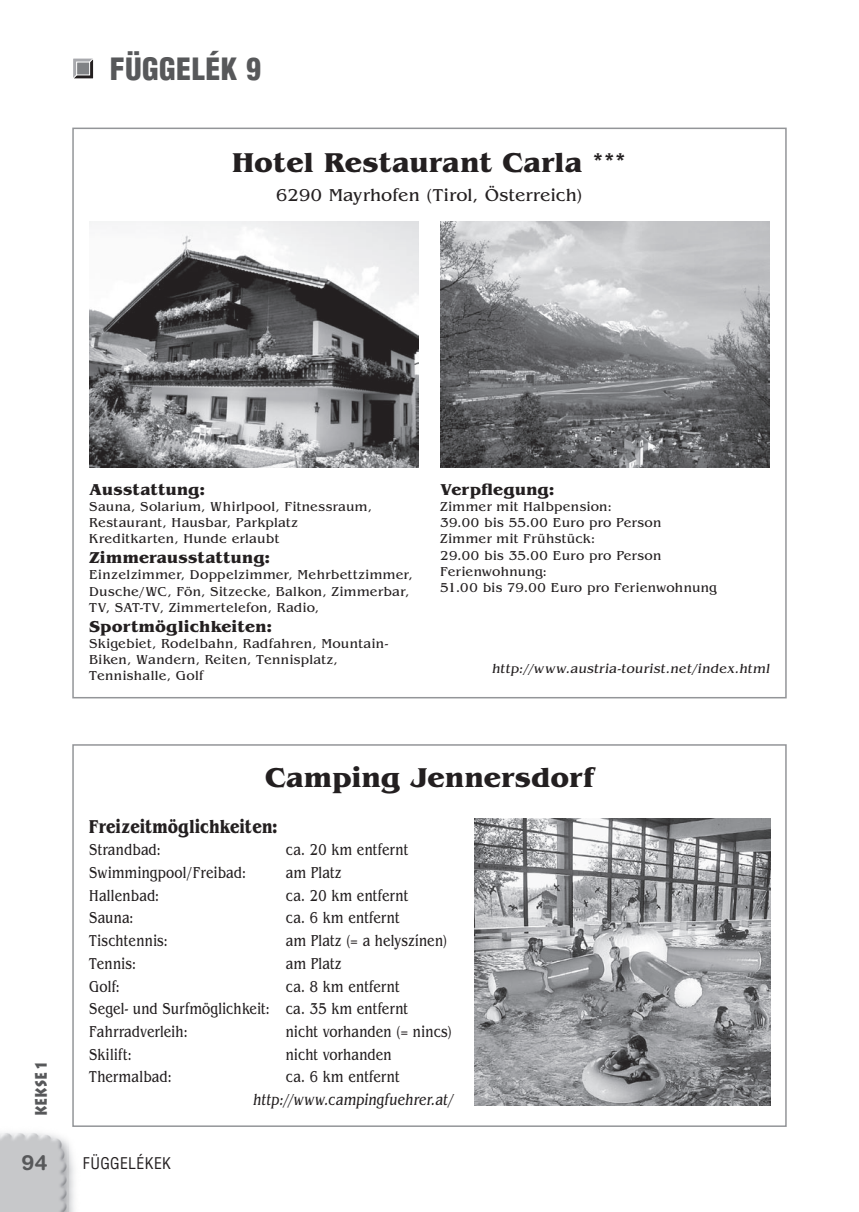
<style>
.page{position:relative;width:859px;height:1212px;background:#fff}
.page>*{position:absolute;margin:0;border:0;box-sizing:border-box;transform-origin:0 0}
.t1{font:30px "Helvetica Condensed Black H";letter-spacing:.015em;color:#57585a}
.t2{font:28.5px "Benguiat Bold H";letter-spacing:.015em;color:#231f20}
.t3{font:700 21px "Helvetica Rounded LT Std";color:#57585a}
.t4{font:19.5px "Benguiat Bold H";letter-spacing:.025em;color:#231f20;scale:.8 1}
.t5{font:18px "Benguiat H";letter-spacing:.005em;color:#231f20}
.t6{font:16.5px/22.6px "Benguiat H";letter-spacing:.015em;color:#231f20;scale:.8 1}
.t7{font:16.5px "Benguiat Bold H";letter-spacing:.02em;color:#231f20}
.t8{font:16.2px "Lithos Black H";letter-spacing:.01em;color:#57585a;scale:.8 1}
.t9{font:15.75px "Helvetica Condensed H";letter-spacing:.02em;color:#231f20}
.t10{font:13.5px/16.2px "Benguiat H";letter-spacing:.02em;color:#231f20}
</style>
<div class="page">
<img style="left:68px;top:1142px;width:6px;height:70px">
<img style="left:0;top:1132px;width:68px;height:80px">
<svg style="left:73px;top:58px;width:21px;height:21px"></svg>
<div style="left:77px;top:62px;width:13px;height:13px;background:#808285"></div>
<div style="left:76px;top:62px;width:14px;height:13px;border:1px solid #fff"></div>
<img style="left:89px;top:221px;width:329px;height:247px">
<img style="left:441px;top:221px;width:329px;height:247px">
<div style="left:72px;top:744px;width:715px;height:383px;border:2px solid #939598"></div>
<img style="left:474px;top:818px;width:296px;height:288px">
<h1 class="t1" style="left:110px;top:50px;width:153px">FÜGGELÉK 9</h1>
<h2 class="t2" style="left:233px;top:146px;width:395px">Hotel Restaurant Carla ***</h2>
<h3 class="t5" style="left:276px;top:185px;width:308px">6290 Mayrhofen (Tirol, Österreich)</h3>
<p class="t7" style="left:89px;top:479px;width:117px">Ausstattung:</p>
<p class="t10" style="left:89px;top:498px;width:284px">Sauna, Solarium, Whirlpool, Fitnessraum,<br>Restaurant, Hausbar, Parkplatz<br>Kreditkarten, Hunde erlaubt</p>
<p class="t7" style="left:89px;top:548px;width:182px">Zimmerausstattung:</p>
<p class="t10" style="left:89px;top:567px;width:325px">Einzelzimmer, Doppelzimmer, Mehrbettzimmer,<br>Dusche/WC, Fön, Sitzecke, Balkon, Zimmerbar,<br>TV, SAT-TV, Zimmertelefon, Radio,</p>
<p class="t7" style="left:89px;top:616px;width:184px">Sportmöglichkeiten:</p>
<p class="t10" style="left:89px;top:635px;width:300px">Skigebiet, Rodelbahn, Radfahren, Mountain-<br>Biken, Wandern, Reiten, Tennisplatz,<br>Tennishalle, Golf</p>
<p class="t7" style="left:440px;top:479px;width:116px">Verpflegung:</p>
<p class="t10" style="left:440px;top:498px;width:278px">Zimmer mit Halbpension:<br>39.00 bis 55.00 Euro pro Person<br>Zimmer mit Frühstück:<br>29.00 bis 35.00 Euro pro Person<br>Ferienwohnung:<br>51.00 bis 79.00 Euro pro Ferienwohnung</p>
<p class="t10" style="left:492px;top:660px;width:281px">http://www.austria-tourist.net/index.html</p>
<h2 class="t2" style="left:265px;top:761px;width:330px">Camping Jennersdorf</h2>
<p class="t8" style="left:31px;top:1116px;width:70px;rotate:-90deg">KEKSE 1</p>
<h3 class="t4" style="left:89px;top:815px;width:237px">Freizeitmöglichkeiten:</h3>
<p class="t6" style="left:89px;top:838px;width:91px">Strandbad:</p>
<p class="t6" style="left:286px;top:838px;width:154px">ca. 20 km entfernt</p>
<p class="t6" style="left:89px;top:861px;width:198px">Swimmingpool/Freibad:</p>
<p class="t6" style="left:286px;top:861px;width:71px">am Platz</p>
<p class="t6" style="left:89px;top:884px;width:89px">Hallenbad:</p>
<p class="t6" style="left:286px;top:884px;width:154px">ca. 20 km entfernt</p>
<p class="t6" style="left:89px;top:906px;width:57px">Sauna:</p>
<p class="t6" style="left:286px;top:906px;width:144px">ca. 6 km entfernt</p>
<p class="t6" style="left:89px;top:929px;width:100px">Tischtennis:</p>
<p class="t6" style="left:286px;top:929px;width:203px">am Platz (= a helyszínen)</p>
<p class="t6" style="left:89px;top:952px;width:60px">Tennis:</p>
<p class="t6" style="left:286px;top:952px;width:71px">am Platz</p>
<p class="t6" style="left:89px;top:975px;width:40px">Golf:</p>
<p class="t6" style="left:89px;top:975px;width:400px;text-indent:196px">ca. 8 km entfernt<br>Segel- und Surfmöglichkeit: ca. 35 km entfernt<br>Fahrradverleih:</p>
<p class="t6" style="left:286px;top:1020px;width:209px">nicht vorhanden (= nincs)</p>
<p class="t6" style="left:89px;top:1043px;width:55px">Skilift:</p>
<p class="t6" style="left:286px;top:1043px;width:134px">nicht vorhanden</p>
<p class="t6" style="left:89px;top:1065px;width:105px">Thermalbad:</p>
<p class="t6" style="left:253px;top:1065px;width:252px;text-indent:33px">ca. 6 km entfernt http://www.campingfuehrer.at/</p>
<h3 class="t3" style="left:21px;top:1150px;width:28px">94</h3>
<p class="t9" style="left:83px;top:1153px;width:90px">FÜGGELÉKEK</p>
</div>
